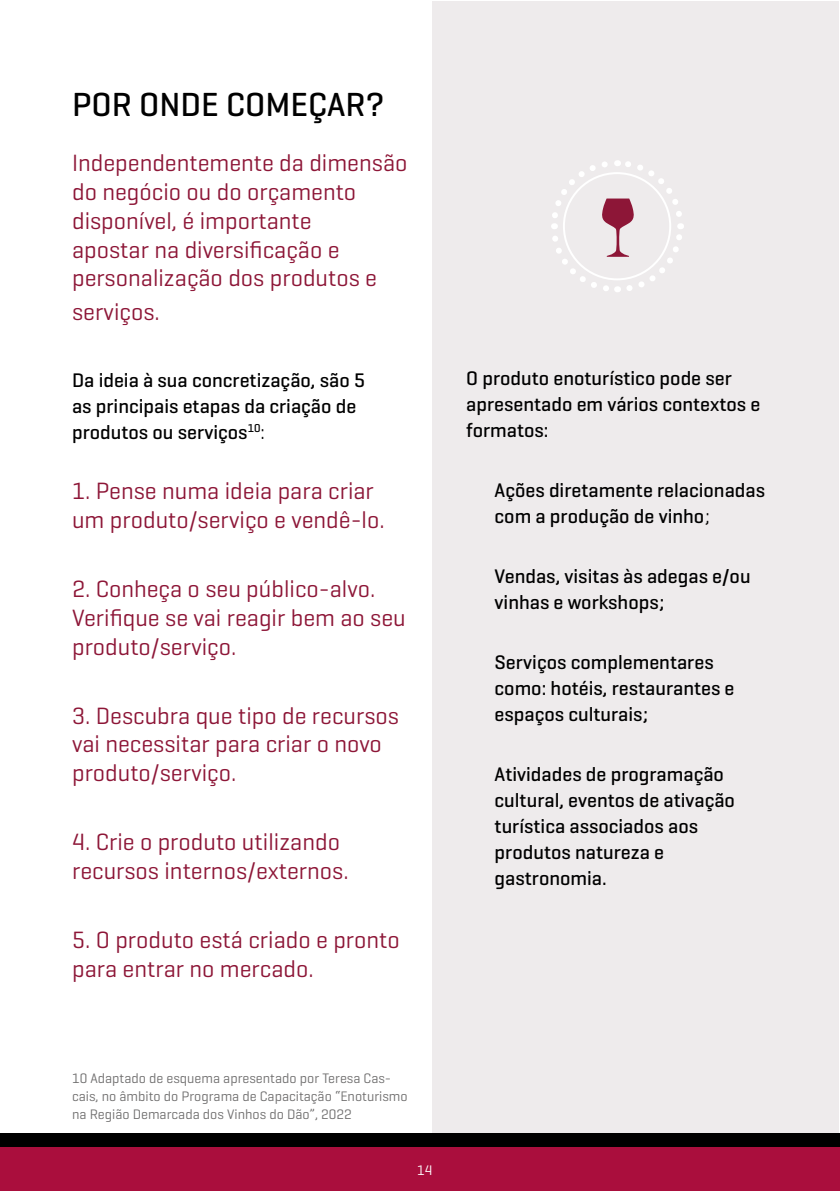
<style>
.page{position:relative;width:840px;height:1191px;background:#fff}
.page>*{position:absolute;margin:0;border:0;box-sizing:border-box;transform-origin:0 0}
.t1{font:500 34px "Geogrotesque";color:#000}
.t2{font:24px/28.8px "Geogrotesque";color:#8d1637}
.t3{font:500 20px/26px "Geogrotesque";color:#000}
.t4{font:14px/18px "Geogrotesque";color:#706f6f}
.t5{font:14px "Geogrotesque";color:#fff}
.s1{font-weight:400}
</style>
<div class="page">
<div style="left:0;top:1133px;width:839px;height:58px;background:#000"></div>
<div style="left:0;top:1147px;width:839px;height:44px;background:#aa0e3d"></div>
<div style="left:432px;top:1px;width:406px;height:1131px;background:#eeebec"></div>
<svg style="left:551px;top:160px;width:133px;height:132px"></svg>
<h1 class="t1" style="left:72px;top:83px;width:314px">POR ONDE COMEÇAR?</h1>
<p class="t2" style="left:72px;top:148px;width:337px">Independentemente da dimensão do negócio ou do orçamento disponível, é importante<br>apostar na diversificação e personalização dos produtos e</p>
<p class="t2" style="left:72px;top:297px;width:89px">serviços.</p>
<p class="t3" style="left:72px;top:366px;width:294px">Da ideia à sua concretização, são 5 as principais etapas da criação de produtos ou serviços<sup>10</sup><span class="s1">:</span></p>
<p class="t2" style="left:72px;top:476px;width:314px">1. Pense numa ideia para criar um produto/serviço e vendê-lo.</p>
<p class="t2" style="left:72px;top:574px;width:335px">2. Conheça o seu público-alvo.<br>Verifique se vai reagir bem ao seu produto/serviço.</p>
<p class="t2" style="left:72px;top:700px;width:328px">3. Descubra que tipo de recursos vai necessitar para criar o novo produto/serviço.</p>
<p class="t2" style="left:72px;top:827px;width:278px">4. Crie o produto utilizando recursos internos/externos.</p>
<p class="t2" style="left:72px;top:924px;width:329px">5. O produto está criado e pronto para entrar no mercado.</p>
<p class="t3" style="left:466px;top:365px;width:295px">O produto enoturístico pode ser apresentado em vários contextos e formatos:</p>
<p class="t3" style="left:494px;top:477px;width:272px">Ações diretamente relacionadas com a produção de vinho<span class="s1">;</span></p>
<p class="t3" style="left:494px;top:563px;width:257px">Vendas, visitas às adegas e/ou vinhas e workshops;</p>
<p class="t3" style="left:494px;top:649px;width:241px">Serviços complementares como: hotéis, restaurantes e espaços culturais;</p>
<p class="t3" style="left:494px;top:761px;width:242px">Atividades de programação cultural, eventos de ativação turística associados aos produtos natureza e gastronomia.</p>
<p class="t4" style="left:72px;top:1068px;width:337px">10 Adaptado de esquema apresentado por Teresa Cas&shy;cais, no âmbito do Programa de Capacitação “Enoturismo na Região Demarcada dos Vinhos do Dão”, 2022</p>
<p class="t5" style="left:417px;top:1161px;width:17px">14</p>
</div>
